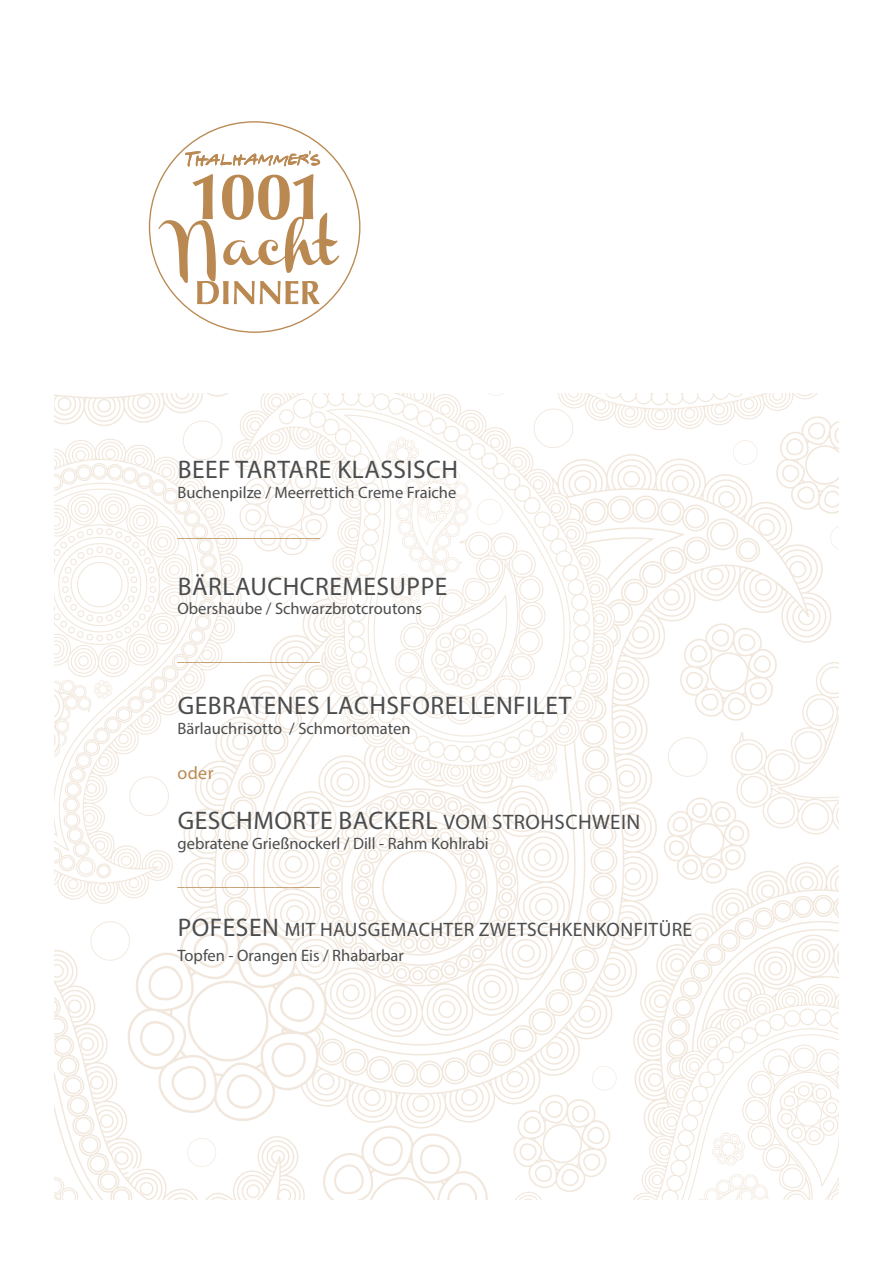
<style>
.page{position:relative;width:893px;height:1263px;background:#fff}
.page>*{position:absolute;margin:0;border:0;box-sizing:border-box;transform-origin:0 0}
.Speise_HL{font:25.5px "Myriad Pro";letter-spacing:.02em;color:#4b4c4d}
.Speise_HL-2{font:19.5px "Myriad Pro";letter-spacing:.02em;color:#4b4c4d}
.Speise_HL-3{font:18px "Myriad Pro";color:#ba8851}
.Speise_HL-4{font:16.5px "Myriad Pro";color:#4b4c4d}
.speisen_zutaten{font:16.5px "Myriad Pro";color:#4b4c4d}
.speisen_zutaten-2{font:15px "Myriad Pro";color:#ba8851}
.s1{font-size:21px}
.s2{font-size:25.5px}
</style>
<div class="page">
<svg style="left:158px;top:174px;width:181px;height:130px"></svg>
<svg style="left:185px;top:150px;width:135px;height:17px"></svg>
<img style="left:54px;top:394px;width:785px;height:805px">
<p class="Speise_HL" style="left:178px;top:454px;width:282px">BEEF TARTARE KLASSISCH</p>
<p class="speisen_zutaten" style="left:178px;top:482px;width:280px">Buchenpilze / Meerrettich Creme Fraiche</p>
<p class="speisen_zutaten-2" style="left:178px;top:523px;width:144px">___________________</p>
<p class="Speise_HL" style="left:178px;top:570px;width:271px">BÄRLAUCHCREMESUPPE</p>
<p class="Speise_HL-4" style="left:178px;top:598px;width:246px">Obershaube / Schwarzbrotcroutons</p>
<p class="speisen_zutaten-2" style="left:178px;top:646px;width:144px">___________________</p>
<p class="Speise_HL" style="left:178px;top:690px;width:395px">GEBRATENES LACHSFORELLENFILET</p>
<p class="Speise_HL-4" style="left:178px;top:718px;width:235px">Bärlauchrisotto / Schmortomaten</p>
<p class="Speise_HL-3" style="left:178px;top:761px;width:38px">oder</p>
<p class="Speise_HL" style="left:178px;top:805px;width:464px">GESCHMORTE BACKERL <span class="s1">VOM STROHSCHWEIN</span></p>
<p class="Speise_HL-4" style="left:178px;top:833px;width:313px">gebratene Grießnockerl / Dill - Rahm Kohlrabi</p>
<p class="speisen_zutaten-2" style="left:178px;top:872px;width:144px">___________________</p>
<p class="Speise_HL-2" style="left:178px;top:918px;width:516px"><span class="s2">POFESEN</span> MIT HAUSGEMACHTER ZWETSCHKENKONFITÜRE</p>
<p class="Speise_HL-4" style="left:178px;top:945px;width:228px">Topfen - Orangen Eis / Rhabarbar</p>
</div>
